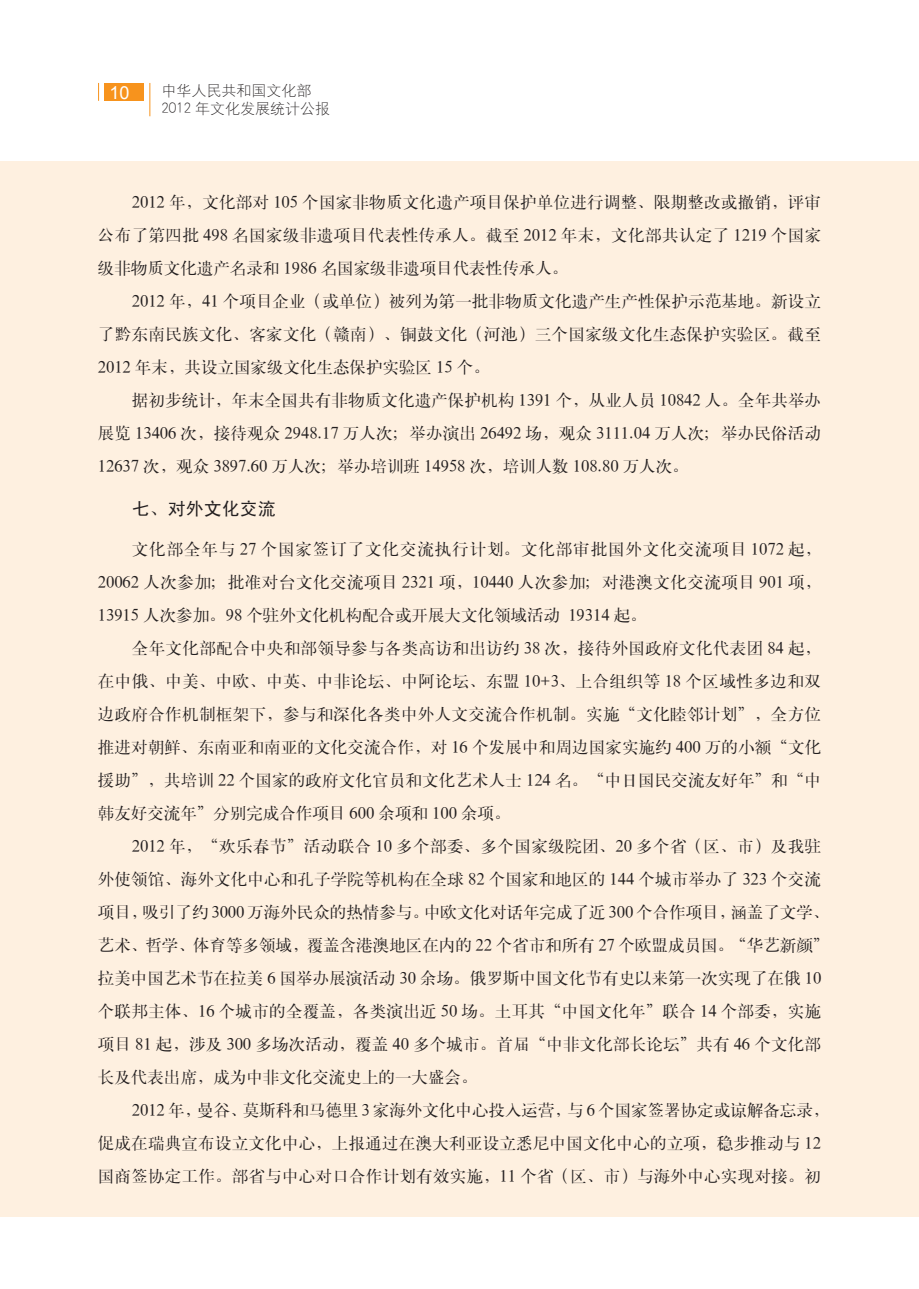
<style>
.page{position:relative;width:919px;height:1289px;background:#fff}
.page>*{position:absolute;margin:0;border:0;box-sizing:border-box;transform-origin:0 0}
.t1{font:18px "Sim Hei";color:#231f20}
.t2{font:18px "Arial";color:#fff}
.t3{font:16.5px/33px "H Ya 1 gj";color:#231f20;text-align:justify}
.t4{font:15px/18px "H Yg 1 gj";color:#231f20}
</style>
<div class="page">
<div style="left:0;top:162px;width:906px;height:1054px;background:#fef0e0"></div>
<div style="left:104px;top:83px;width:40px;height:18px;background:#f7931d"></div>
<svg style="left:98px;top:83px;width:1px;height:18px"></svg>
<hr style="left:150px;top:83px;width:1px;height:33px;background:#f7931d">
<div style="left:906px;top:162px;width:12px;height:1054px;background:#fef0e0"></div>
<p class="t2" style="left:109px;top:81px;width:22px">10</p>
<p class="t4" style="left:161px;top:81px;width:170px">中华人民共和国文化部<br>2012 年文化发展统计公报</p>
<p class="t3" style="left:98px;top:185px;width:724px;text-indent:34px">2012 年，文化部对 105 个国家非物质文化遗产项目保护单位进行调整、限期整改或撤销，评审公布了第四批 498 名国家级非遗项目代表性传承人。截至 2012 年末，文化部共认定了 1219 个国家级非物质文化遗产名录和 1986 名国家级非遗项目代表性传承人。</p>
<p class="t3" style="left:98px;top:284px;width:724px;text-indent:34px">2012 年，41 个项目企业（或单位）被列为第一批非物质文化遗产生产性保护示范基地。新设立了黔东南民族文化、客家文化（赣南）、铜鼓文化（河池）三个国家级文化生态保护实验区。截至2012 年末，共设立国家级文化生态保护实验区 15 个。</p>
<p class="t3" style="left:98px;top:383px;width:724px;text-indent:34px">据初步统计，年末全国共有非物质文化遗产保护机构 1391 个，从业人员 10842 人。全年共举办展览 13406 次，接待观众 2948.17 万人次；举办演出 26492 场，观众 3111.04 万人次；举办民俗活动12637 次，观众 3897.60 万人次；举办培训班 14958 次，培训人数 108.80 万人次。</p>
<p class="t1" style="left:132px;top:499px;width:145px">七、对外文化交流</p>
<p class="t3" style="left:98px;top:532px;width:725px;text-indent:34px">文化部全年与 27 个国家签订了文化交流执行计划。文化部审批国外文化交流项目 1072 起，20062 人次参加；批准对台文化交流项目 2321 项，10440 人次参加；对港澳文化交流项目 901 项，13915 人次参加。98 个驻外文化机构配合或开展大文化领域活动 19314 起。</p>
<p class="t3" style="left:98px;top:631px;width:724px;text-indent:34px">全年文化部配合中央和部领导参与各类高访和出访约 38 次，接待外国政府文化代表团 84 起，在中俄、中美、中欧、中英、中非论坛、中阿论坛、东盟 10+3、上合组织等 18 个区域性多边和双边政府合作机制框架下，参与和深化各类中外人文交流合作机制。实施“文化睦邻计划”，全方位推进对朝鲜、东南亚和南亚的文化交流合作，对 16 个发展中和周边国家实施约 400 万的小额“文化援助”，共培训 22 个国家的政府文化官员和文化艺术人士 124 名。“中日国民交流友好年”和“中韩友好交流年”分别完成合作项目 600 余项和 100 余项。</p>
<p class="t3" style="left:98px;top:829px;width:733px;text-align:left;text-indent:34px">2012 年，“欢乐春节”活动联合 10 多个部委、多个国家级院团、20 多个省（区、市）及我驻外使领馆、海外文化中心和孔子学院等机构在全球 82 个国家和地区的 144 个城市举办了 323 个交流项目，吸引了约 3000 万海外民众的热情参与。中欧文化对话年完成了近 300 个合作项目，涵盖了文学、艺术、哲学、体育等多领域，覆盖含港澳地区在内的 22 个省市和所有 27 个欧盟成员国。“华艺新颜”拉美中国艺术节在拉美 6 国举办展演活动 30 余场。俄罗斯中国文化节有史以来第一次实现了在俄 10个联邦主体、16 个城市的全覆盖，各类演出近 50 场。土耳其“中国文化年”联合 14 个部委，实施项目 81 起，涉及 300 多场次活动，覆盖 40 多个城市。首届“中非文化部长论坛”共有 46 个文化部长及代表出席，成为中非文化交流史上的一大盛会。</p>
<p class="t3" style="left:98px;top:1093px;width:733px;text-align:left;text-indent:34px">2012 年，曼谷、莫斯科和马德里 3 家海外文化中心投入运营，与 6 个国家签署协定或谅解备忘录，促成在瑞典宣布设立文化中心，上报通过在澳大利亚设立悉尼中国文化中心的立项，稳步推动与 12国商签协定工作。部省与中心对口合作计划有效实施，11 个省（区、市）与海外中心实现对接。初</p>
</div>
